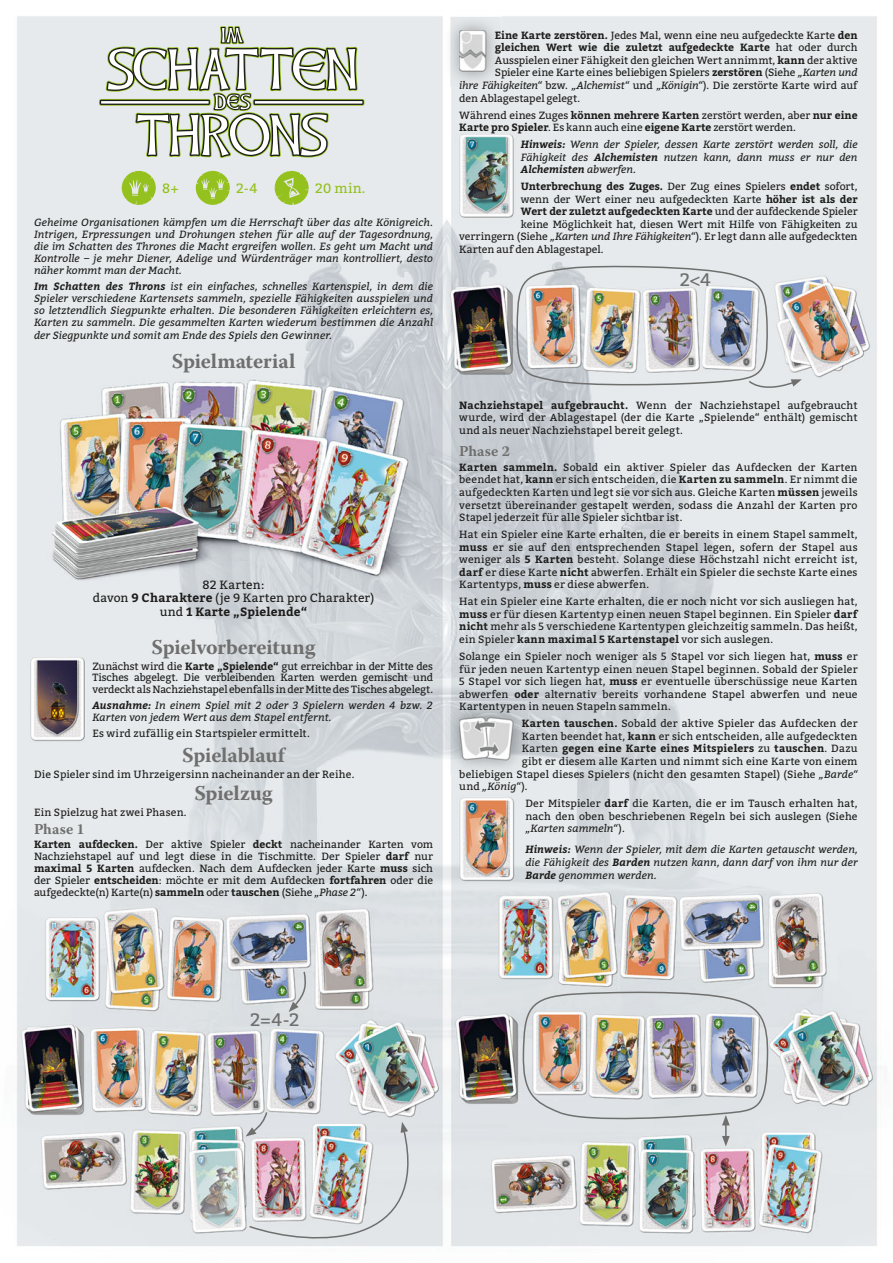
<style>
.page{position:relative;width:893px;height:1263px;background:#fff}
.page>*{position:absolute;margin:0;border:0;box-sizing:border-box;transform-origin:0 0}
.t1{font:700 21px "Warnock Pro";letter-spacing:-.01em;color:#6f6f6e}
.t2{font:18px "Bitter";color:#6f6f6e}
.t3{font:700 15px "Warnock Pro";letter-spacing:.005em;color:#6f6f6e}
.t4{font:13.5px "Bitter";color:#95c11f}
.t5{font:12px/13.5px "Bitter";letter-spacing:.015em;color:#1d1d1b;text-align:center}
.t6{font:10.5px/12.6px "Bitter";letter-spacing:.005em;color:#1d1d1b;text-align:justify}
.t7{font:italic 10.5px/12px "Bitter";letter-spacing:.005em;color:#1d1d1b;text-align:justify}
.t8{font:700 10.5px "Bitter";letter-spacing:.005em;color:#1d1d1b}
.t9{font:italic 10.5px "Bitter";letter-spacing:-.015em;color:#1d1d1b}
.t10{font:10.5px "Bitter";letter-spacing:.025em;color:#1d1d1b}
.s1{font-weight:700}
.s2{font-style:italic}
.s3{font-weight:400}
.s4{font-style:normal}
.s5{color:#1a1c1b}
</style>
<div class="page">
<img style="left:17px;top:16px;width:860px;height:1231px">
<img style="left:444px;top:16px;width:58px;height:71px">
<img style="left:459px;top:30px;width:27px;height:42px">
<img style="left:444px;top:702px;width:84px;height:73px">
<img style="left:460px;top:702px;width:68px;height:11px">
<img style="left:459px;top:717px;width:54px;height:43px">
<svg style="left:99px;top:26px;width:265px;height:132px;background:#c9cfc3"></svg>
<img style="left:522px;top:989px;width:246px;height:157px">
<svg style="left:275px;top:171px;width:34px;height:34px"></svg>
<svg style="left:196px;top:171px;width:34px;height:34px"></svg>
<svg style="left:122px;top:171px;width:34px;height:34px"></svg>
<img style="left:246px;top:1110px;width:185px;height:137px">
<svg style="left:289px;top:970px;width:17px;height:42px"></svg>
<img style="left:516px;top:263px;width:286px;height:126px">
<p class="t4" style="left:162px;top:183px;width:18px">8+</p>
<p class="t4" style="left:236px;top:183px;width:23px">2-4</p>
<p class="t4" style="left:315px;top:183px;width:52px">20 min.</p>
<p class="t7" style="left:34px;top:217px;width:401px">Geheime Organisationen kämpfen um die Herrschaft über das alte Königreich.<br>Intrigen, Erpressungen und Drohungen stehen für alle auf der Tagesordnung, die im Schatten des Thrones die Macht ergreifen wollen. Es geht um Macht und Kontrolle – je mehr Diener, Adelige und Würdenträger man kontrolliert, desto näher kommt man der Macht.</p>
<p class="t7" style="left:34px;top:281px;width:401px"><span class="s1">Im Schatten des Throns</span> ist ein einfaches, schnelles Kartenspiel, in dem die Spieler verschiedene Kartensets sammeln, spezielle Fähigkeiten ausspielen und so letztendlich Siegpunkte erhalten. Die besonderen Fähigkeiten erleichtern es, Karten zu sammeln. Die gesammelten Karten wiederum bestimmen die Anzahl der Siegpunkte und somit am Ende des Spiels den Gewinner.</p>
<h1 class="t1" style="left:172px;top:353px;width:125px">Spielmaterial</h1>
<p class="t5" style="left:93px;top:579px;width:283px">82 Karten:<br>davon <span class="s1">9 Charaktere</span> (je 9 Karten pro Charakter) und <span class="s1">1 Karte „Spielende“</span></p>
<h1 class="t1" style="left:151px;top:638px;width:166px">Spielvorbereitung</h1>
<p class="t6" style="left:92px;top:661px;width:342px;line-height:11.7px">Zunächst wird die <span class="s1">Karte „Spielende“</span> gut erreichbar in der Mitte des Tisches abgelegt. Die verbleibenden Karten werden gemischt und verdeckt als Nachziehstapel ebenfalls in der Mitte des Tisches abgelegt.</p>
<p class="t7" style="left:92px;top:700px;width:342px"><span class="s1">Ausnahme:</span> In einem Spiel mit 2 oder 3 Spielern werden 4 bzw. 2<br>Karten von jedem Wert aus dem Stapel entfernt.</p>
<p class="t10" style="left:92px;top:728px;width:219px">Es wird zufällig ein Startspieler ermittelt.</p>
<h1 class="t1" style="left:182px;top:747px;width:104px">Spielablauf</h1>
<p class="t6" style="left:34px;top:769px;width:322px">Die Spieler sind im Uhrzeigersinn nacheinander an der Reihe.</p>
<h1 class="t1" style="left:194px;top:785px;width:80px">Spielzug</h1>
<p class="t6" style="left:34px;top:807px;width:154px">Ein Spielzug hat zwei Phasen.</p>
<h3 class="t3" style="left:34px;top:823px;width:52px">Phase 1</h3>
<p class="t6" style="left:34px;top:840px;width:401px;line-height:12px"><span class="s1">Karten aufdecken.</span> Der aktive Spieler <span class="s1">deckt</span> nacheinander Karten vom Nachziehstapel auf und legt diese in die Tischmitte. Der Spieler <span class="s1">darf</span> nur <span class="s1">maximal 5 Karten</span> aufdecken. Nach dem Aufdecken jeder Karte <span class="s1">muss</span> sich der Spieler <span class="s1">entscheiden</span>: möchte er mit dem Aufdecken <span class="s1">fortfahren</span> oder die aufgedeckte(n) Karte(n) <span class="s1">sammeln</span> oder <span class="s1">tauschen</span> (Siehe <span class="s2">„Phase 2“</span>).</p>
<p class="t6" style="left:495px;top:30px;width:364px"><span class="s1">Eine Karte zerstören.</span> Jedes Mal, wenn eine neu aufgedeckte Karte <span class="s1">den</span></p>
<p class="t8" style="left:495px;top:43px;width:364px">gleichen Wert wie die zuletzt aufgedeckte Karte <span class="s3">hat oder durch</span></p>
<p class="t6" style="left:495px;top:55px;width:364px">Ausspielen einer Fähigkeit den gleichen Wert annimmt, <span class="s1">kann</span> der aktive</p>
<p class="t6" style="left:495px;top:67px;width:364px">Spieler eine Karte eines beliebigen Spielers <span class="s1">zerstören</span> (Siehe <span class="s2">„Karten und</span></p>
<p class="t9" style="left:459px;top:81px;width:400px">ihre Fähigkeiten“ <span class="s4">bzw.</span> „Alchemist“ <span class="s4">und</span> „Königin“<span class="s4">). Die zerstörte Karte wird auf</span></p>
<p class="t6" style="left:459px;top:93px;width:122px">den Ablagestapel gelegt.</p>
<p class="t6" style="left:459px;top:110px;width:400px">Während eines Zuges <span class="s1">können mehrere Karten</span> zerstört werden, aber <span class="s1">nur eine<br>Karte pro Spieler</span>. Es kann auch eine <span class="s1">eigene Karte</span> zerstört werden.</p>
<p class="t7" style="left:521px;top:139px;width:338px;line-height:12.6px"><span class="s1">Hinweis:</span> Wenn der Spieler, dessen Karte zerstört werden soll, die Fähigkeit des <span class="s1">Alchemisten</span> nutzen kann, dann muss er nur den <span class="s1">Alchemisten</span> abwerfen.</p>
<p class="t8" style="left:521px;top:182px;width:338px">Unterbrechung des Zuges. <span class="s3">Der Zug eines Spielers</span> endet <span class="s3">sofort,</span></p>
<p class="t6" style="left:521px;top:194px;width:338px">wenn der Wert einer neu aufgedeckten Karte <span class="s1">höher ist als der</span></p>
<p class="t8" style="left:521px;top:207px;width:338px">Wert der zuletzt aufgedeckten Karte <span class="s3">und der aufdeckende Spieler</span></p>
<p class="t6" style="left:521px;top:219px;width:338px">keine Möglichkeit hat, diesen Wert mit Hilfe von Fähigkeiten zu</p>
<p class="t6" style="left:459px;top:231px;width:400px">verringern (Siehe <span class="s2">„Karten und Ihre Fähigkeiten“</span>). Er legt dann alle aufgedeckten</p>
<p class="t6" style="left:459px;top:244px;width:146px">Karten auf den Ablagestapel.</p>
<h2 class="t2" style="left:680px;top:271px;width:33px">2&lt;4</h2>
<p class="t6" style="left:459px;top:399px;width:400px"><span class="s1">Nachziehstapel aufgebraucht.</span> Wenn der Nachziehstapel aufgebraucht wurde, wird der Ablagestapel (der die Karte „Spielende“ enthält) gemischt und als neuer Nachziehstapel bereit gelegt.</p>
<h3 class="t3" style="left:459px;top:445px;width:52px">Phase 2</h3>
<p class="t6" style="left:459px;top:462px;width:400px"><span class="s1">Karten sammeln.</span> Sobald ein aktiver Spieler das Aufdecken der Karten beendet hat, <span class="s1">kann</span> er sich entscheiden, die <span class="s1">Karten zu sammeln</span>. Er nimmt die aufgedeckten Karten und legt sie vor sich aus. Gleiche Karten <span class="s1">müssen</span> jeweils versetzt übereinander gestapelt werden, sodass die Anzahl der Karten pro Stapel jederzeit für alle Spieler sichtbar ist.</p>
<p class="t6" style="left:459px;top:529px;width:400px">Hat ein Spieler eine Karte erhalten, die er bereits in einem Stapel sammelt, <span class="s1">muss</span> er sie auf den entsprechenden Stapel legen, sofern der Stapel aus weniger als <span class="s1">5 Karten</span> besteht. Solange diese Höchstzahl nicht erreicht ist, <span class="s1">darf</span> er diese Karte <span class="s1">nicht</span> abwerfen. Erhält ein Spieler die sechste Karte eines Kartentyps, <span class="s1">muss</span> er diese abwerfen.</p>
<p class="t6" style="left:459px;top:596px;width:400px">Hat ein Spieler eine Karte erhalten, die er noch nicht vor sich ausliegen hat, <span class="s1">muss</span> er für diesen Kartentyp einen neuen Stapel beginnen. Ein Spieler <span class="s1">darf nicht</span> mehr als 5 verschiedene Kartentypen gleichzeitig sammeln. Das heißt, ein Spieler <span class="s1">kann maximal 5 Kartenstapel</span> vor sich auslegen.</p>
<p class="t6" style="left:459px;top:651px;width:400px">Solange ein Spieler noch weniger als 5 Stapel vor sich liegen hat, <span class="s1">muss</span> er für jeden neuen Kartentyp einen neuen Stapel beginnen. Sobald der Spieler 5 Stapel vor sich liegen hat, <span class="s1">muss</span> er eventuelle überschüssige neue Karten abwerfen <span class="s1">oder</span> alternativ bereits vorhandene Stapel abwerfen und neue <span class="s5">Kartentypen</span> in neuen Stapeln sammeln.</p>
<p class="t6" style="left:522px;top:718px;width:337px"><span class="s1">Karten tauschen.</span> Sobald der aktive Spieler das Aufdecken der</p>
<p class="t6" style="left:522px;top:731px;width:337px">Karten beendet hat, <span class="s1">kann</span> er sich entscheiden, alle aufgedeckten</p>
<p class="t8" style="left:522px;top:744px;width:337px"><span class="s3">Karten</span> gegen eine Karte eines Mitspielers <span class="s3">zu</span> tauschen<span class="s3">. Dazu</span></p>
<p class="t6" style="left:522px;top:756px;width:337px">gibt er diesem alle Karten und nimmt sich eine Karte von einem</p>
<p class="t6" style="left:459px;top:768px;width:400px">beliebigen Stapel dieses Spielers (nicht den gesamten Stapel) (Siehe <span class="s2">„Barde“</span></p>
<p class="t7" style="left:459px;top:781px;width:70px"><span class="s4">und</span> „König“<span class="s4">).</span></p>
<p class="t6" style="left:525px;top:798px;width:334px">Der Mitspieler <span class="s1">darf</span> die Karten, die er im Tausch erhalten hat, nach den oben beschriebenen Regeln bei sich auslegen (Siehe <span class="s2">„Karten sammeln“</span>).</p>
<p class="t7" style="left:525px;top:844px;width:334px;line-height:12.6px"><span class="s1">Hinweis:</span> Wenn der Spieler, mit dem die Karten getauscht werden, die Fähigkeit des <span class="s1">Barden</span> nutzen kann, dann darf von ihm nur der <span class="s1">Barde</span> genommen werden.</p>
<h2 class="t2" style="left:250px;top:1012px;width:51px">2=4-2</h2>
</div>
